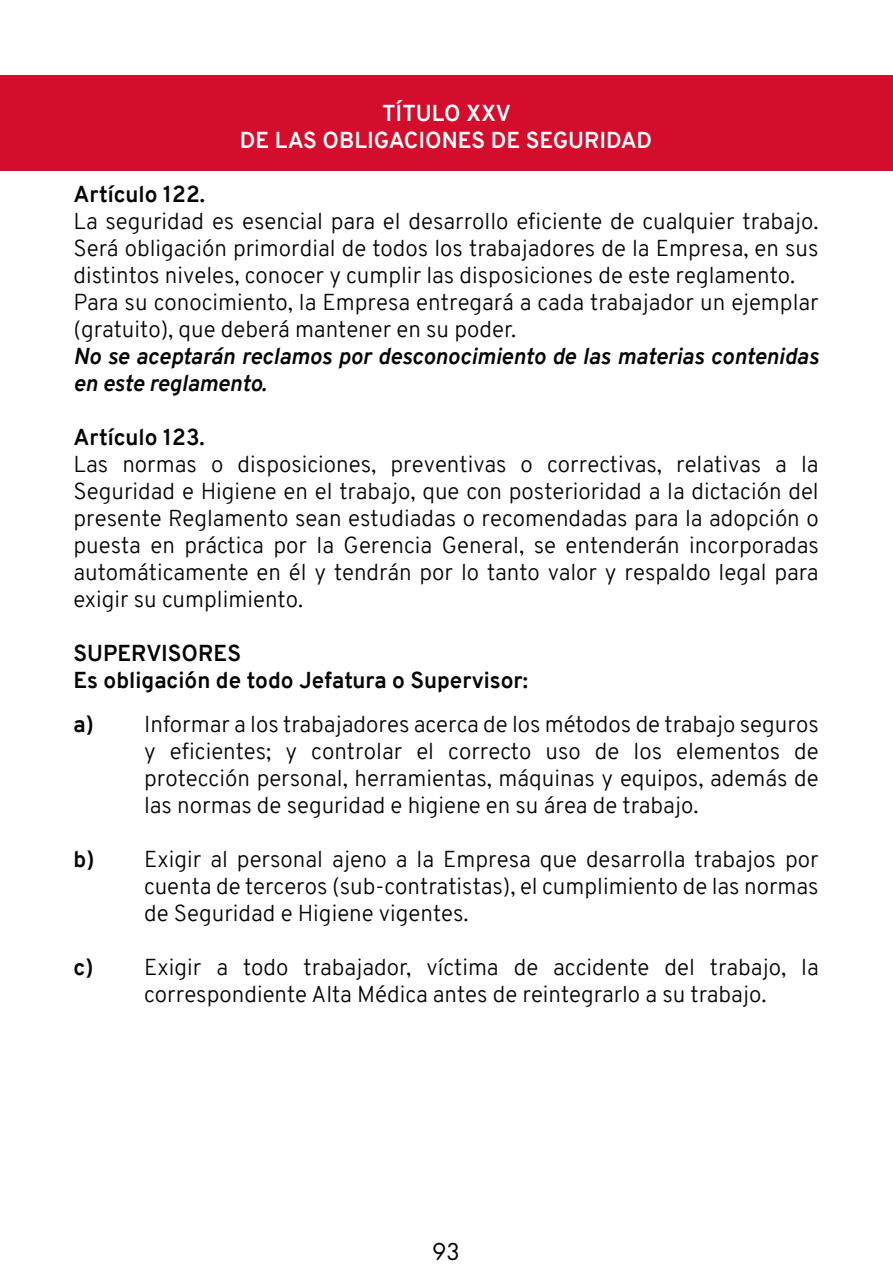
<style>
.page{position:relative;width:893px;height:1276px;background:#fff}
.page>*{position:absolute;margin:0;border:0;box-sizing:border-box;transform-origin:0 0}
.t1{font:300 22.5px/27px "Overpass";color:#050504;text-align:justify}
.t2{font:700 22.5px/27px "Overpass";color:#050504}
.t3{font:italic 700 22.5px/27px "Overpass";color:#050504}
.t4{font:700 22.5px/27px "Overpass";color:#fff;text-align:center}
.t5{font:22.5px "Futura Std";color:#050504}
</style>
<div class="page">
<div style="left:0;top:75px;width:893px;height:96px;background:#d30d2b"></div>
<p class="t4" style="left:240px;top:100px;width:414px">TÍTULO XXV<br>DE LAS OBLIGACIONES DE SEGURIDAD</p>
<p class="t2" style="left:74px;top:181px;width:133px">Artículo 122.</p>
<p class="t1" style="left:74px;top:208px;width:747px;text-align:left">La seguridad es esencial para el desarrollo eficiente de cualquier trabajo.<br>Será obligación primordial de todos los trabajadores de la Empresa, en sus distintos niveles, conocer y cumplir las disposiciones de este reglamento.<br>Para su conocimiento, la Empresa entregará a cada trabajador un ejemplar (gratuito), que deberá mantener en su poder.</p>
<p class="t3" style="left:74px;top:343px;width:747px">No se aceptarán reclamos por desconocimiento de las materias contenidas en este reglamento.</p>
<p class="t2" style="left:74px;top:424px;width:133px">Artículo 123.</p>
<p class="t1" style="left:74px;top:451px;width:747px">Las normas o disposiciones, preventivas o correctivas, relativas a la Seguridad e Higiene en el trabajo, que con posterioridad a la dictación del presente Reglamento sean estudiadas o recomendadas para la adopción o puesta en práctica por la Gerencia General, se entenderán incorporadas automáticamente en él y tendrán por lo tanto valor y respaldo legal para exigir su cumplimiento.</p>
<p class="t2" style="left:74px;top:640px;width:456px">SUPERVISORES<br>Es obligación de todo Jefatura o Supervisor:</p>
<p class="t1" style="left:144px;top:711px;width:676px">Informar a los trabajadores acerca de los métodos de trabajo seguros y eficientes; y controlar el correcto uso de los elementos de protección personal, herramientas, máquinas y equipos, además de las normas de seguridad e higiene en su área de trabajo.</p>
<p class="t1" style="left:144px;top:846px;width:676px">Exigir al personal ajeno a la Empresa que desarrolla trabajos por cuenta de terceros (sub-contratistas), el cumplimiento de las normas de Seguridad e Higiene vigentes.</p>
<p class="t1" style="left:144px;top:954px;width:676px">Exigir a todo trabajador, víctima de accidente del trabajo, la correspondiente Alta Médica antes de reintegrarlo a su trabajo.</p>
<p class="t2" style="left:74px;top:711px;width:22px">a)</p>
<p class="t2" style="left:74px;top:846px;width:22px">b)</p>
<p class="t2" style="left:74px;top:954px;width:22px">c)</p>
<p class="t5" style="left:433px;top:1237px;width:29px">93</p>
</div>
